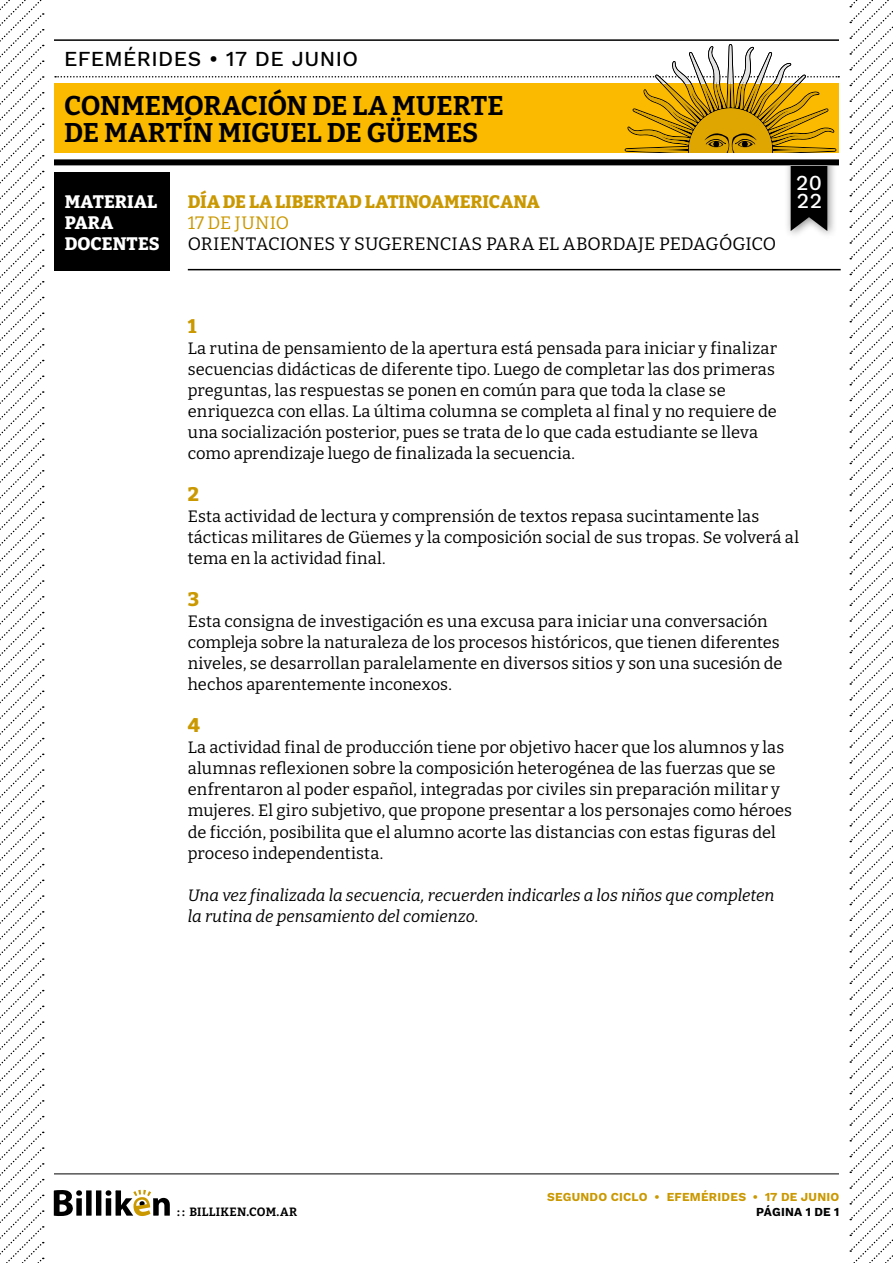
<style>
.page{position:relative;width:893px;height:1263px;background:#fff}
.page>*{position:absolute;margin:0;border:0;box-sizing:border-box;transform-origin:0 0}
.t1{font:700 27px/27px "Bitter";letter-spacing:-.005em;color:#000}
.t2{font:500 21px "Work Sans";letter-spacing:.02em;color:#000}
.t3{font:500 21px/18px "Work Sans";color:#fff}
.t4{font:800 19.5px "Bitter";color:#ca9800}
.t5{font:800 18px "Bitter";letter-spacing:-.005em;color:#ca9800}
.t6{font:18px "Bitter";color:#000}
.t7{font:18px "Bitter";letter-spacing:.02em;color:#000}
.t8{font:800 18px/21px "Bitter";letter-spacing:.01em;color:#fff}
.t9{font:18px "Bitter";letter-spacing:.02em;color:#ca9800}
.t10{font:16.5px/21px "Bitter";color:#000}
.t11{font:italic 16.5px/21px "Bitter";letter-spacing:-.005em;color:#000}
.t12{font:700 12px "Work Sans";letter-spacing:.02em;color:#ca9800}
.t13{font:700 12px "Bitter";letter-spacing:.02em;color:#000}
.t14{font:700 12px "Work Sans";letter-spacing:.02em;color:#000}
</style>
<div class="page">
<svg style="left:54px;top:1190px;width:116px;height:26px"></svg>
<hr style="left:54px;top:1173px;width:785px;height:1px;background:#000">
<div style="left:784px;top:141px;width:53px;height:99px;background:#000;opacity:.45"></div>
<hr style="left:54px;top:39px;width:785px;height:2px;background:#000">
<svg style="left:55px;top:44px;width:784px;height:187px"></svg>
<div style="left:54px;top:172px;width:116px;height:98px;background:#000"></div>
<hr style="left:188px;top:269px;width:653px;height:1px;background:#000">
<svg style="left:849px;top:0;width:44px;height:1263px"></svg>
<svg style="left:0;top:0;width:44px;height:1263px"></svg>
<p class="t2" style="left:64px;top:43px;width:296px">EFEMÉRIDES • 17 DE JUNIO</p>
<h1 class="t1" style="left:64px;top:91px;width:441px">CONMEMORACIÓN DE LA MUERTE<br>DE MARTÍN MIGUEL DE GÜEMES</h1>
<p class="t8" style="left:65px;top:191px;width:96px">MATERIAL<br>PARA<br>DOCENTES</p>
<p class="t5" style="left:188px;top:191px;width:353px">DÍA DE LA LIBERTAD LATINOAMERICANA</p>
<p class="t9" style="left:188px;top:212px;width:103px">17 de junio</p>
<p class="t6" style="left:188px;top:233px;width:264px">Orientaciones y sugerencias</p>
<p class="t7" style="left:486px;top:233px;width:139px">parael abordaje</p>
<p class="t7" style="left:659px;top:233px;width:13px">pedag</p>
<p class="t7" style="left:719px;top:233px;width:59px">ógico</p>
<p class="t3" style="left:796px;top:173px;width:27px">20<br>22</p>
<p class="t4" style="left:188px;top:314px;width:10px">1</p>
<p class="t10" style="left:188px;top:338px;width:591px">La rutina de pensamiento de la apertura está pensada para iniciar y finalizar secuencias didácticas de diferente tipo. Luego de completar las dos primeras preguntas, las respuestas se ponen en común para que toda la clase se enriquezca con ellas. La última columna se completa al final y no requiere de una socialización posterior, pues se trata de lo que cada estudiante se lleva como aprendizaje luego de finalizada la secuencia.</p>
<p class="t4" style="left:188px;top:482px;width:13px">2</p>
<p class="t10" style="left:188px;top:506px;width:613px">Esta actividad de lectura y comprensión de textos repasa sucintamente las tácticas militares de Güemes y la composición social de sus tropas. Se volverá al tema en la actividad final.</p>
<p class="t4" style="left:188px;top:587px;width:13px">3</p>
<p class="t10" style="left:188px;top:611px;width:596px">Esta consigna de investigación es una excusa para iniciar una conversación compleja sobre la naturaleza de los procesos históricos, que tienen diferentes niveles, se desarrollan paralelamente en diversos sitios y son una sucesión de hechos aparentemente inconexos.</p>
<p class="t4" style="left:188px;top:713px;width:14px">4</p>
<p class="t10" style="left:188px;top:737px;width:606px">La actividad final de producción tiene por objetivo hacer que los alumnos y las alumnas reflexionen sobre la composición heterogénea de las fuerzas que se enfrentaron al poder español, integradas por civiles sin preparación militar y mujeres. El giro subjetivo, que propone presentar a los personajes como héroes de ficción, posibilita que el alumno acorte las distancias con estas figuras del proceso independentista.</p>
<p class="t11" style="left:188px;top:884px;width:588px">Una vez finalizada la secuencia, recuerden indicarles a los niños que completen la rutina de pensamiento del comienzo.</p>
<p class="t13" style="left:177px;top:1204px;width:121px">: : BILLIKEN.COM.AR</p>
<p class="t12" style="left:547px;top:1187px;width:270px">SEGUNDO CICLO • EFEMÉRIDES • 17 DE JUNIO</p>
<p class="t14" style="left:756px;top:1202px;width:85px">PÁGINA 1 DE 1</p>
</div>
